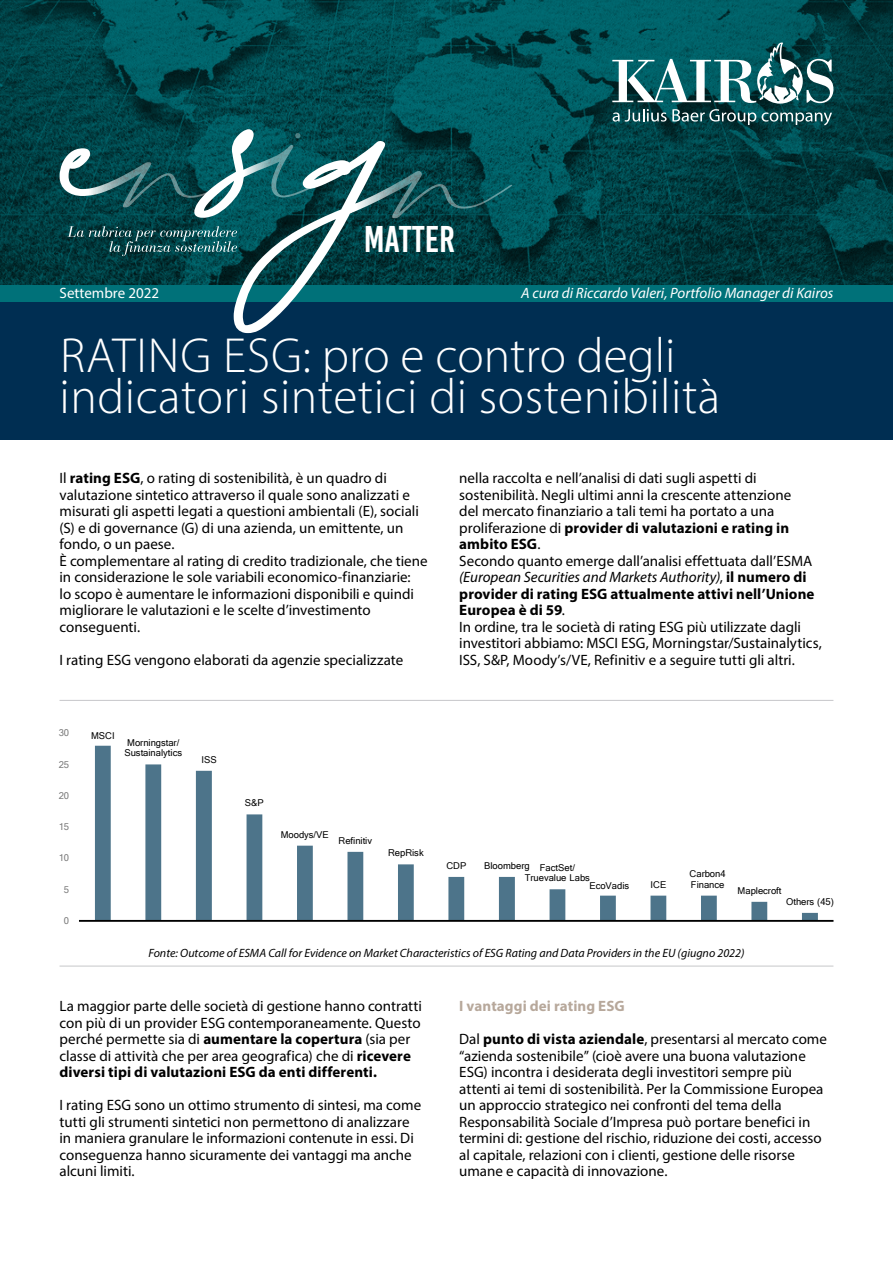
<style>
.page{position:relative;width:893px;height:1263px;background:#fff}
.page>*{position:absolute;margin:0;border:0;box-sizing:border-box;transform-origin:0 0}
.t1{font:300 49.5px/40.5px "Myriad Pro";letter-spacing:.01em;color:#fff}
.t2{font:37.2px "Bebas Kai";color:#fff}
.t3{font:15px/16.5px "Myriad Pro";color:#000}
.t4{font:italic 15px "Myriad Pro";color:#fff}
.t5{font:700 15px "Myriad Pro";letter-spacing:.005em;color:#b7a89b}
.t6{font:15px "Myriad Pro";color:#fff}
.t7{font:italic 12px "Myriad Pro";color:#000}
.t8{font:9.45px/10.8px "Microsoft Sans Serif";letter-spacing:-.005em;color:#000}
.t9{font:9.45px "Microsoft Sans Serif";letter-spacing:-.005em;color:#7b7b7b}
.s1{font-weight:700}
.s2{font-style:italic}
</style>
<div class="page">
<div style="left:0;top:240px;width:893px;height:200px;background:#002e52"></div>
<div style="left:0;top:0;width:893px;height:302px;background:#007179"></div>
<img style="left:0;top:0;width:893px;height:285px">
<svg style="left:612px;top:42px;width:221px;height:83px;background:#3d777a"></svg>
<svg style="left:60px;top:129px;width:452px;height:204px"></svg>
<hr style="left:60px;top:700px;width:773px;height:1px;background:#c6c7ca">
<svg style="left:95px;top:746px;width:723px;height:174px"></svg>
<hr style="left:79px;top:920px;width:754px;height:2px;background:#000">
<hr style="left:60px;top:966px;width:773px;height:1px;background:#c6c7ca">
<p class="t6" style="left:60px;top:284px;width:101px">Settembre 2022</p>
<h2 class="t2" style="left:364px;top:219px;width:93px">MATTER</h2>
<p class="t4" style="left:521px;top:284px;width:314px">A cura di Riccardo Valeri, Portfolio Manager di Kairos</p>
<h1 class="t1" style="left:60px;top:335px;width:662px">RATING ESG: pro e contro degli indicatori sintetici di sostenibilità</h1>
<p class="t3" style="left:60px;top:469px;width:370px">Il <span class="s1">rating ESG</span>, o rating di sostenibilità, è un quadro di valutazione sintetico attraverso il quale sono analizzati e misurati gli aspetti legati a questioni ambientali (E), sociali (S) e di governance (G) di una azienda, un emittente, un fondo, o un paese.<br>È complementare al rating di credito tradizionale, che tiene in considerazione le sole variabili economico-finanziarie:<br>lo scopo è aumentare le informazioni disponibili e quindi migliorare le valutazioni e le scelte d’investimento conseguenti.</p>
<p class="t3" style="left:60px;top:651px;width:345px">I rating ESG vengono elaborati da agenzie specializzate</p>
<p class="t3" style="left:459px;top:469px;width:364px">nella raccolta e nell’analisi di dati sugli aspetti di sostenibilità. Negli ultimi anni la crescente attenzione<br>del mercato finanziario a tali temi ha portato a una proliferazione di <span class="s1">provider di valutazioni e rating in ambito ESG</span>.<br>Secondo quanto emerge dall’analisi effettuata dall’ESMA <span class="s2">(European Securities and Markets Authority)</span>, <span class="s1">il numero di provider di rating ESG attualmente attivi nell’Unione Europea è di 59</span>.<br>In ordine, tra le società di rating ESG più utilizzate dagli investitori abbiamo: MSCI ESG, Morningstar/Sustainalytics, ISS, S&amp;P, Moody’s/VE, Refinitiv e a seguire tutti gli altri.</p>
<p class="t9" style="left:59px;top:728px;width:12px">30</p>
<p class="t9" style="left:59px;top:759px;width:12px">25</p>
<p class="t9" style="left:59px;top:790px;width:12px">20</p>
<p class="t9" style="left:59px;top:821px;width:12px">15</p>
<p class="t9" style="left:59px;top:852px;width:12px">10</p>
<p class="t9" style="left:64px;top:884px;width:7px">5</p>
<p class="t9" style="left:64px;top:915px;width:7px">0</p>
<p class="t8" style="left:91px;top:730px;width:25px">MSCI</p>
<p class="t8" style="left:124px;top:737px;width:59px">Morningstar/<br>Sustainalytics</p>
<p class="t8" style="left:202px;top:754px;width:17px">ISS</p>
<p class="t8" style="left:245px;top:798px;width:20px">S&amp;P</p>
<p class="t8" style="left:281px;top:829px;width:50px">Moodys/VE</p>
<p class="t8" style="left:339px;top:835px;width:35px">Refinitiv</p>
<p class="t8" style="left:388px;top:848px;width:37px">RepRisk</p>
<p class="t8" style="left:446px;top:860px;width:21px">CDP</p>
<p class="t8" style="left:525px;top:859px;width:67px;line-height:12.5px;text-indent:-41px">Bloomberg FactSet/<br>Truevalue Labs</p>
<p class="t8" style="left:589px;top:880px;width:41px">EcoVadis</p>
<p class="t8" style="left:651px;top:879px;width:17px">ICE</p>
<p class="t8" style="left:690px;top:868px;width:38px">Carbon4<br>Finance</p>
<p class="t8" style="left:738px;top:885px;width:45px">Maplecroft</p>
<p class="t8" style="left:786px;top:896px;width:49px">Others (45)</p>
<p class="t7" style="left:148px;top:946px;width:597px">Fonte: Outcome of ESMA Call for Evidence on Market Characteristics of ESG Rating and Data Providers in the EU (giugno 2022)</p>
<p class="t3" style="left:60px;top:997px;width:364px">La maggior parte delle società di gestione hanno contratti con più di un provider ESG contemporaneamente. Questo perché permette sia di <span class="s1">aumentare la copertura</span> (sia per classe di attività che per area geografica) che di <span class="s1">ricevere diversi tipi di valutazioni ESG da enti differenti.</span></p>
<p class="t3" style="left:60px;top:1096px;width:363px">I rating ESG sono un ottimo strumento di sintesi, ma come tutti gli strumenti sintetici non permettono di analizzare in maniera granulare le informazioni contenute in essi. Di conseguenza hanno sicuramente dei vantaggi ma anche alcuni limiti.</p>
<p class="t5" style="left:459px;top:996px;width:167px">I vantaggi dei rating ESG</p>
<p class="t3" style="left:459px;top:1030px;width:369px">Dal <span class="s1">punto di vista aziendale</span>, presentarsi al mercato come “azienda sostenibile” (cioè avere una buona valutazione ESG) incontra i desiderata degli investitori sempre più attenti ai temi di sostenibilità. Per la Commissione Europea un approccio strategico nei confronti del tema della Responsabilità Sociale d’Impresa può portare benefici in termini di: gestione del rischio, riduzione dei costi, accesso al capitale, relazioni con i clienti, gestione delle risorse umane e capacità di innovazione.</p>
</div>
